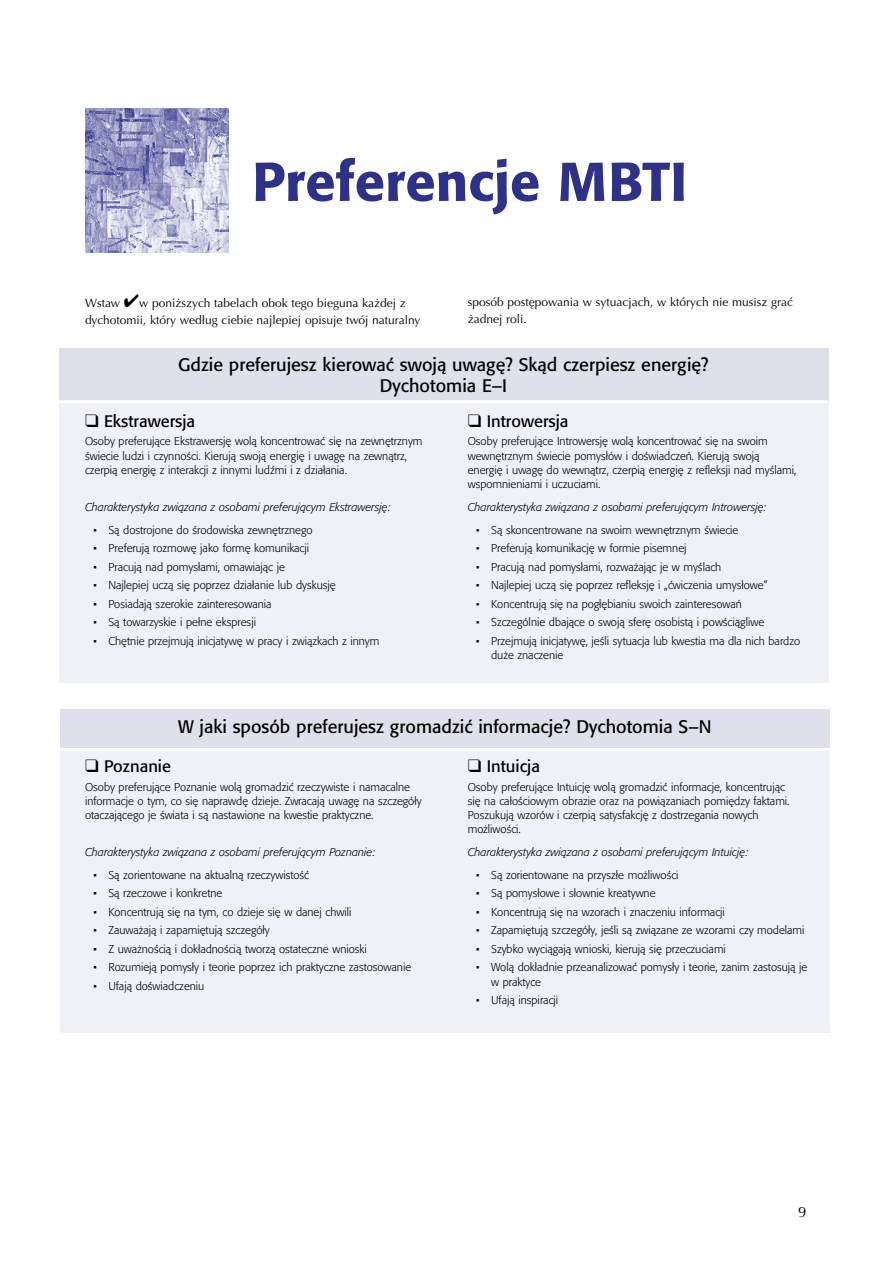
<style>
.page{position:relative;width:893px;height:1263px;background:#fff}
.page>*{position:absolute;margin:0;border:0;box-sizing:border-box;transform-origin:0 0}
.t1{font:500 54px "Formata Pro";color:#2d3188}
.t2{font:18px/21.6px "Formata Pro";color:#000;text-align:center}
.t3{font:16.5px "Formata Pro";color:#000}
.t4{font:15px "Optima LT Pro";color:#000}
.t5{font:12px/16.5px "Optima LT Pro";color:#000}
.t6{font:300 11.25px/14.2px "Formata Pro";color:#000}
.t7{font:italic 300 11.25px "Formata Pro";color:#000}
</style>
<div class="page">
<svg style="left:85px;top:108px;width:144px;height:1px"></svg>
<img style="left:85px;top:109px;width:144px;height:144px">
<div style="left:59px;top:348px;width:769px;height:335px;background:#f0f1f7"></div>
<div style="left:59px;top:348px;width:769px;height:53px;background:#e0e0ed"></div>
<hr style="left:59px;top:400px;width:769px;height:3px;background:#fff">
<div style="left:60px;top:709px;width:769px;height:324px;background:#f0f1f7"></div>
<div style="left:60px;top:709px;width:769px;height:38px;background:#e0e0ed"></div>
<hr style="left:60px;top:748px;width:773px;height:3px;background:#fff">
<h1 class="t1" style="left:252px;top:147px;width:436px">Preferencje MBTI</h1>
<p class="t5" style="left:85px;top:295px;width:337px">Wstaw ✔w poniższych tabelach obok tego bieguna każdej z dychotomii, który według ciebie najlepiej opisuje twój naturalny</p>
<p class="t5" style="left:468px;top:294px;width:327px">sposób postępowania w sytuacjach, w których nie musisz grać żadnej roli.</p>
<h2 class="t2" style="left:178px;top:354px;width:532px">Gdzie preferujesz kierować swoją uwagę? Skąd czerpiesz energię?<br>Dychotomia E–I</h2>
<h3 class="t3" style="left:85px;top:410px;width:112px">❑ Ekstrawersja</h3>
<p class="t6" style="left:85px;top:434px;width:339px">Osoby preferujące Ekstrawersję wolą koncentrować się na zewnętrznym świecie ludzi i czynności. Kierują swoją energię i uwagę na zewnątrz, czerpią energię z interakcji z innymi ludźmi i z działania.</p>
<p class="t7" style="left:85px;top:500px;width:307px">Charakterystyka związana z osobami preferującym Ekstrawersję:</p>
<p class="t6" style="left:94px;top:523px;width:221px">• Są dostrojone do środowiska zewnętrznego</p>
<p class="t6" style="left:94px;top:541px;width:217px">• Preferują rozmowę jako formę komunikacji</p>
<p class="t6" style="left:94px;top:560px;width:193px">• Pracują nad pomysłami, omawiając je</p>
<p class="t6" style="left:94px;top:578px;width:244px">• Najlepiej uczą się poprzez działanie lub dyskusję</p>
<p class="t6" style="left:94px;top:597px;width:179px">• Posiadają szerokie zainteresowania</p>
<p class="t6" style="left:94px;top:615px;width:164px">• Są towarzyskie i pełne ekspresji</p>
<p class="t6" style="left:94px;top:634px;width:287px">• Chętnie przejmują inicjatywę w pracy i związkach z innym</p>
<h3 class="t3" style="left:468px;top:410px;width:102px">❑ Introwersja</h3>
<p class="t6" style="left:468px;top:434px;width:330px">Osoby preferujące Introwersję wolą koncentrować się na swoim wewnętrznym świecie pomysłów i doświadczeń. Kierują swoją energię i uwagę do wewnątrz, czerpią energię z refleksji nad myślami, wspomnieniami i uczuciami.</p>
<p class="t7" style="left:468px;top:500px;width:300px">Charakterystyka związana z osobami preferującym Introwersję:</p>
<p class="t6" style="left:476px;top:523px;width:264px">• Są skoncentrowane na swoim wewnętrznym świecie</p>
<p class="t6" style="left:476px;top:541px;width:212px">• Preferują komunikację w formie pisemnej</p>
<p class="t6" style="left:476px;top:560px;width:247px">• Pracują nad pomysłami, rozważając je w myślach</p>
<p class="t6" style="left:476px;top:578px;width:293px">• Najlepiej uczą się poprzez refleksję i „ćwiczenia umysłowe”</p>
<p class="t6" style="left:476px;top:597px;width:267px">• Koncentrują się na pogłębianiu swoich zainteresowań</p>
<p class="t6" style="left:476px;top:615px;width:289px">• Szczególnie dbające o swoją sferę osobistą i powściągliwe</p>
<p class="t6" style="left:491px;top:634px;width:311px;text-indent:-15px">• Przejmują inicjatywę, jeśli sytuacja lub kwestia ma dla nich bardzo duże znaczenie</p>
<h2 class="t2" style="left:178px;top:716px;width:535px">W jaki sposób preferujesz gromadzić informacje? Dychotomia S–N</h2>
<h3 class="t3" style="left:85px;top:756px;width:87px">❑ Poznanie</h3>
<p class="t6" style="left:85px;top:780px;width:338px">Osoby preferujące Poznanie wolą gromadzić rzeczywiste i namacalne informacje o tym, co się naprawdę dzieje. Zwracają uwagę na szczegóły otaczającego je świata i są nastawione na kwestie praktyczne.</p>
<p class="t7" style="left:85px;top:845px;width:292px">Charakterystyka związana z osobami preferującym Poznanie:</p>
<p class="t6" style="left:94px;top:868px;width:217px">• Są zorientowane na aktualną rzeczywistość</p>
<p class="t6" style="left:94px;top:886px;width:130px">• Są rzeczowe i konkretne</p>
<p class="t6" style="left:94px;top:905px;width:259px">• Koncentrują się na tym, co dzieje się w danej chwili</p>
<p class="t6" style="left:94px;top:923px;width:178px">• Zauważają i zapamiętują szczegóły</p>
<p class="t6" style="left:94px;top:942px;width:275px">• Z uważnością i dokładnością tworzą ostateczne wnioski</p>
<p class="t6" style="left:94px;top:960px;width:319px">• Rozumieją pomysły i teorie poprzez ich praktyczne zastosowanie</p>
<p class="t6" style="left:94px;top:979px;width:112px">• Ufają doświadczeniu</p>
<h3 class="t3" style="left:468px;top:756px;width:74px">❑ Intuicja</h3>
<p class="t6" style="left:468px;top:780px;width:323px">Osoby preferujące Intuicję wolą gromadzić informacje, koncentrując się na całościowym obrazie oraz na powiązaniach pomiędzy faktami.<br>Poszukują wzorów i czerpią satysfakcję z dostrzegania nowych możliwości.</p>
<p class="t7" style="left:468px;top:845px;width:282px">Charakterystyka związana z osobami preferującym Intuicję:</p>
<p class="t6" style="left:476px;top:868px;width:204px">• Są zorientowane na przyszłe możliwości</p>
<p class="t6" style="left:476px;top:886px;width:181px">• Są pomysłowe i słownie kreatywne</p>
<p class="t6" style="left:476px;top:905px;width:250px">• Koncentrują się na wzorach i znaczeniu informacji</p>
<p class="t6" style="left:476px;top:923px;width:330px">• Zapamiętują szczegóły, jeśli są związane ze wzorami czy modelami</p>
<p class="t6" style="left:476px;top:942px;width:251px">• Szybko wyciągają wnioski, kierują się przeczuciami</p>
<p class="t6" style="left:491px;top:960px;width:318px;text-indent:-15px">• Wolą dokładnie przeanalizować pomysły i teorie, zanim zastosują je w praktyce</p>
<p class="t6" style="left:476px;top:993px;width:84px">• Ufają inspiracji</p>
<h3 class="t4" style="left:798px;top:1202px;width:10px">9</h3>
</div>
